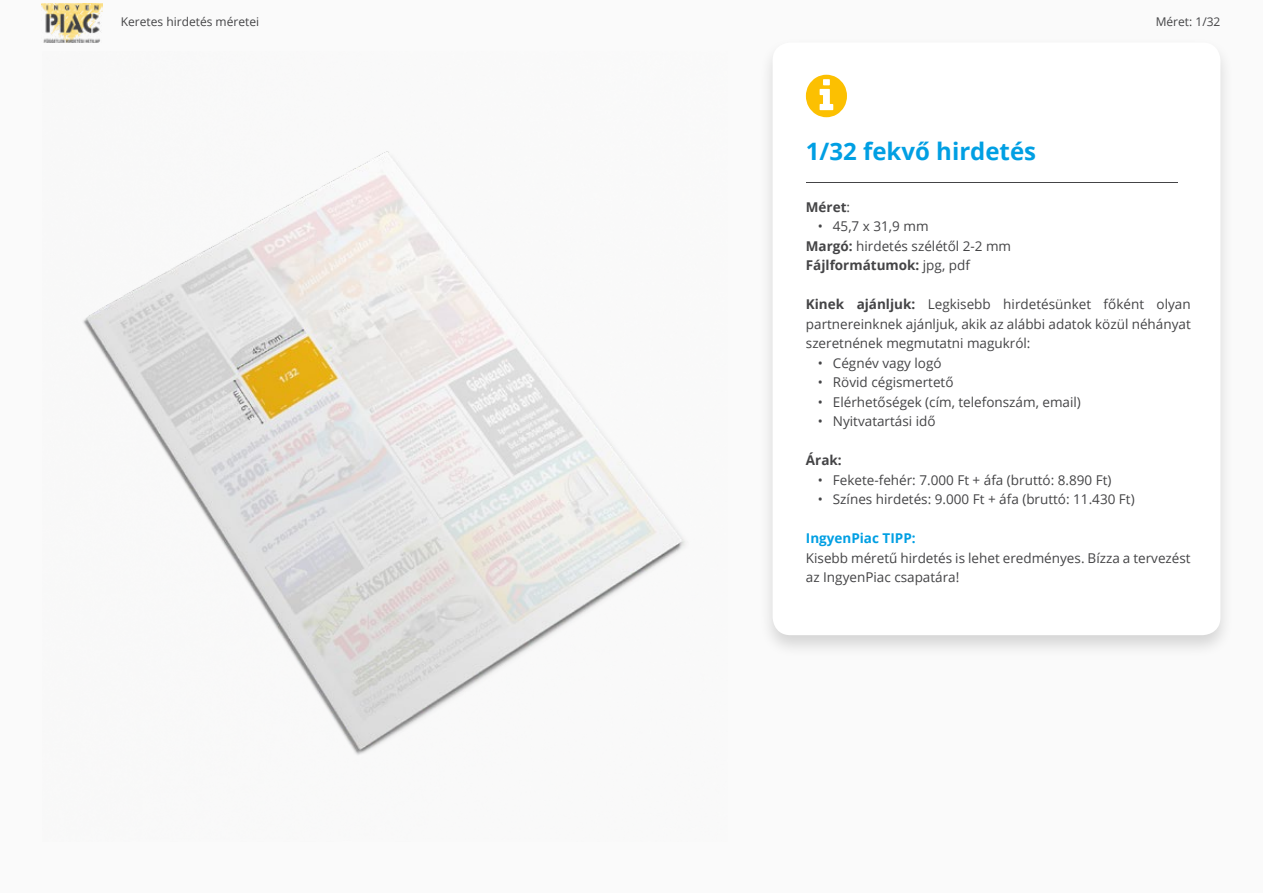
<style>
.page{position:relative;width:1263px;height:893px;background:#fff}
.page>*{position:absolute;margin:0;border:0;box-sizing:border-box;transform-origin:0 0}
.t1{font:700 24px "Open Sans";color:#009fe3}
.t2{font:13.5px/19.5px "Open Sans";color:#444446}
.t3{font:700 13.5px "Open Sans";color:#009fe3}
.t4{font:700 13.5px "Open Sans";color:#444446}
.t5{font:12px "Open Sans";color:#444446}
.s1{font-weight:400}
.s2{font-weight:700}
</style>
<div class="page">
<div style="left:0;top:1px;width:1263px;height:892px;background:#fafafa"></div>
<img style="left:42px;top:4px;width:61px;height:39px">
<div style="left:758px;top:37px;width:476px;height:621px;background:#000;opacity:.15"></div>
<div style="left:773px;top:43px;width:447px;height:592px;background:#fff;border-radius:18px"></div>
<svg style="left:806px;top:75px;width:41px;height:42px"></svg>
<hr style="left:806px;top:182px;width:372px;height:1px;background:#444446">
<img style="left:83px;top:151px;width:602px;height:604px">
<p class="t5" style="left:121px;top:13px;width:140px">Keretes hirdetés méretei</p>
<p class="t5" style="left:1156px;top:13px;width:66px">Méret: 1/32</p>
<h1 class="t1" style="left:806px;top:134px;width:232px">1/32 fekvő hirdetés</h1>
<p class="t4" style="left:806px;top:197px;width:46px">Méret<span class="s1">:</span></p>
<p class="t2" style="left:806px;top:216px;width:207px;text-indent:12px">• 45,7 x 31,9 mm<br><span class="s2">Margó:</span> hirdetés szélétől 2-2 mm<br><span class="s2">Fájlformátumok:</span> jpg, pdf</p>
<p class="t2" style="left:806px;top:294px;width:386px;text-align:justify"><span class="s2">Kinek ajánljuk:</span> Legkisebb hirdetésünket főként olyan partnereinknek ajánljuk, akik az alábbi adatok közül néhányat szeretnének megmutatni magukról:</p>
<p class="t2" style="left:818px;top:353px;width:125px">• Cégnév vagy logó</p>
<p class="t2" style="left:818px;top:372px;width:137px">• Rövid cégismertető</p>
<p class="t2" style="left:818px;top:392px;width:265px">• Elérhetőségek (cím, telefonszám, email)</p>
<p class="t2" style="left:818px;top:411px;width:119px">• Nyitvatartási idő</p>
<p class="t4" style="left:806px;top:451px;width:37px">Árak:</p>
<p class="t2" style="left:818px;top:470px;width:295px">• Fekete-fehér: 7.000 Ft + áfa (bruttó: 8.890 Ft)</p>
<p class="t2" style="left:818px;top:489px;width:318px">• Színes hirdetés: 9.000 Ft + áfa (bruttó: 11.430 Ft)</p>
<p class="t3" style="left:806px;top:529px;width:111px">IngyenPiac TIPP:</p>
<p class="t2" style="left:806px;top:548px;width:386px">Kisebb méretű hirdetés is lehet eredményes. Bízza a tervezést az IngyenPiac csapatára!</p>
</div>
